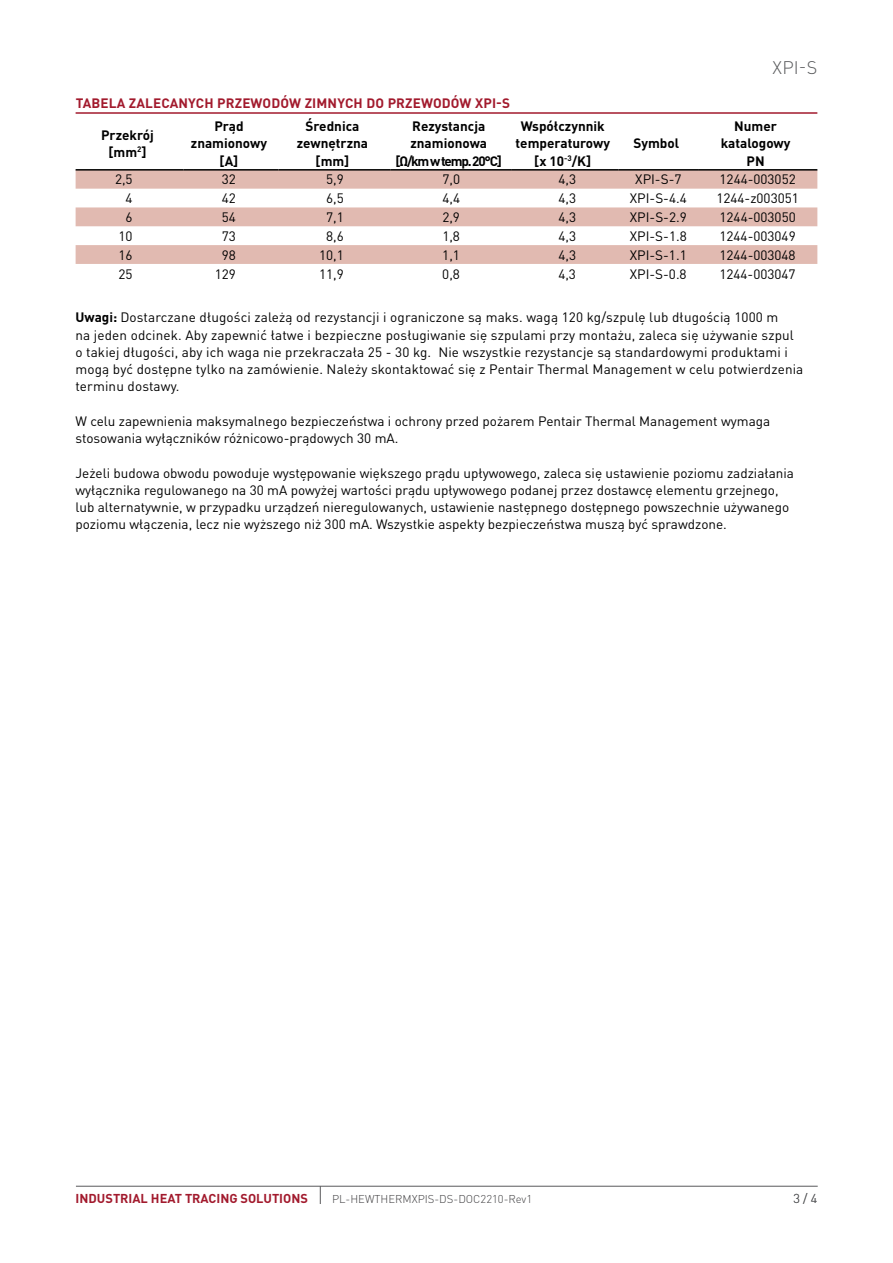
<style>
.page{position:relative;width:893px;height:1263px;background:#fff}
.page>*{position:absolute;margin:0;border:0;box-sizing:border-box;transform-origin:0 0}
.t1{font:300 18px "DIN Pro";color:#58595b}
.t2{font:13.5px/17.2px "DIN Pro";color:#000}
.t3{font:700 13.5px/17.2px "DIN Pro";color:#000;text-align:center}
.t4{font:700 13.5px "DIN Pro";letter-spacing:.01em;color:#a21a2d}
.t5{font:700 12.75px "DIN Pro";color:#a21a2d}
.t6{font:300 12.75px "DIN Pro";color:#58595b}
.t7{font:300 11.25px "DIN Pro";color:#414042}
.s1{font-weight:700}
</style>
<div class="page">
<hr style="left:76px;top:1186px;width:742px;height:1px;background:#58595b">
<svg style="left:320px;top:1186px;width:1px;height:18px"></svg>
<svg style="left:76px;top:171px;width:741px;height:93px;fill:#e1bab1"></svg>
<hr style="left:76px;top:169px;width:108px;height:2px;background:#000">
<hr style="left:184px;top:169px;width:95px;height:2px;background:#000">
<hr style="left:279px;top:169px;width:112px;height:2px;background:#000">
<hr style="left:391px;top:169px;width:120px;height:2px;background:#000">
<hr style="left:511px;top:169px;width:108px;height:2px;background:#000">
<hr style="left:619px;top:169px;width:79px;height:2px;background:#000">
<hr style="left:698px;top:169px;width:119px;height:2px;background:#000">
<hr style="left:76px;top:112px;width:741px;height:2px;background:#a21a2d">
<p class="t4" style="left:76px;top:94px;width:435px">Tabela zalecanych przewodów zimnych do przewodów XPI -S</p>
<p class="t3" style="left:101px;top:126px;width:55px">Przekrój [mm<sup>2</sup>]</p>
<p class="t3" style="left:191px;top:117px;width:78px">Prąd znamionowy [A]</p>
<p class="t3" style="left:297px;top:117px;width:73px">Średnica zewnętrzna [mm]</p>
<p class="t3" style="left:396px;top:117px;width:108px">Rezystancja znamionowa [Ω/km w temp. 20°C]</p>
<p class="t3" style="left:516px;top:117px;width:96px">Współczynnik temperaturowy [x 10<sup>-3</sup>/K]</p>
<p class="t3" style="left:633px;top:134px;width:47px">Symbol</p>
<h1 class="t1" style="left:773px;top:55px;width:46px">XPI-S</h1>
<p class="t3" style="left:734px;top:117px;width:44px">Numer</p>
<p class="t3" style="left:721px;top:134px;width:71px">katalogowy</p>
<p class="t3" style="left:746px;top:152px;width:9px">PN</p>
<p class="t2" style="left:115px;top:170px;width:19px">2,5</p>
<p class="t2" style="left:222px;top:170px;width:16px">32</p>
<p class="t2" style="left:326px;top:170px;width:19px">5,9</p>
<p class="t2" style="left:442px;top:170px;width:19px">7,0</p>
<p class="t2" style="left:558px;top:170px;width:19px">4,3</p>
<p class="t2" style="left:635px;top:170px;width:48px">XPI-S-7</p>
<p class="t2" style="left:720px;top:170px;width:78px">1244-003052</p>
<p class="t2" style="left:126px;top:189px;width:9px">4</p>
<p class="t2" style="left:222px;top:189px;width:16px">42</p>
<p class="t2" style="left:326px;top:189px;width:19px">6,5</p>
<p class="t2" style="left:442px;top:189px;width:19px">4,4</p>
<p class="t2" style="left:558px;top:189px;width:19px">4,3</p>
<p class="t2" style="left:630px;top:189px;width:58px">XPI-S-4.4</p>
<p class="t2" style="left:716px;top:189px;width:84px">1244-z003051</p>
<p class="t2" style="left:126px;top:208px;width:9px">6</p>
<p class="t2" style="left:222px;top:208px;width:16px">54</p>
<p class="t2" style="left:326px;top:208px;width:19px">7,1</p>
<p class="t2" style="left:442px;top:208px;width:19px">2,9</p>
<p class="t2" style="left:558px;top:208px;width:19px">4,3</p>
<p class="t2" style="left:630px;top:208px;width:58px">XPI-S-2.9</p>
<p class="t2" style="left:719px;top:208px;width:78px">1244-003050</p>
<p class="t2" style="left:118px;top:227px;width:16px">10</p>
<p class="t2" style="left:222px;top:227px;width:16px">73</p>
<p class="t2" style="left:326px;top:227px;width:19px">8,6</p>
<p class="t2" style="left:442px;top:227px;width:19px">1,8</p>
<p class="t2" style="left:558px;top:227px;width:19px">4,3</p>
<p class="t2" style="left:630px;top:227px;width:58px">XPI-S-1.8</p>
<p class="t2" style="left:719px;top:227px;width:78px">1244-003049</p>
<p class="t2" style="left:118px;top:246px;width:16px">16</p>
<p class="t2" style="left:222px;top:246px;width:16px">98</p>
<p class="t2" style="left:319px;top:246px;width:26px">10,1</p>
<p class="t2" style="left:442px;top:246px;width:19px">1,1</p>
<p class="t2" style="left:558px;top:246px;width:19px">4,3</p>
<p class="t2" style="left:630px;top:246px;width:58px">XPI-S-1.1</p>
<p class="t2" style="left:719px;top:246px;width:78px">1244-003048</p>
<p class="t2" style="left:118px;top:264px;width:16px">25</p>
<p class="t2" style="left:215px;top:264px;width:23px">129</p>
<p class="t2" style="left:319px;top:264px;width:26px">11,9</p>
<p class="t2" style="left:442px;top:264px;width:19px">0,8</p>
<p class="t2" style="left:558px;top:264px;width:19px">4,3</p>
<p class="t2" style="left:630px;top:264px;width:58px">XPI-S-0.8</p>
<p class="t2" style="left:719px;top:264px;width:78px">1244-003047</p>
<p class="t2" style="left:75px;top:308px;width:729px"><span class="s1">Uwagi:</span> Dostarczane długości zależą od rezystancji i ograniczone są maks. wagą 120 kg/szpulę lub długością 1000 m<br>na jeden odcinek. Aby zapewnić łatwe i bezpieczne posługiwanie się szpulami przy montażu, zaleca się używanie szpul o takiej długości, aby ich waga nie przekraczała 25 - 30 kg. Nie wszystkie rezystancje są standardowymi produktami i mogą być dostępne tylko na zamówienie. Należy skontaktować się z Pentair Thermal Management w celu potwierdzenia terminu dostawy.</p>
<p class="t2" style="left:75px;top:412px;width:696px">W celu zapewnienia maksymalnego bezpieczeństwa i ochrony przed pożarem Pentair Thermal Management wymaga stosowania wyłączników różnicowo-prądowych 30 mA.</p>
<p class="t2" style="left:75px;top:463px;width:720px">Jeżeli budowa obwodu powoduje występowanie większego prądu upływowego, zaleca się ustawienie poziomu zadziałania wyłącznika regulowanego na 30 mA powyżej wartości prądu upływowego podanej przez dostawcę elementu grzejnego, lub alternatywnie, w przypadku urządzeń nieregulowanych, ustawienie następnego dostępnego powszechnie używanego poziomu włączenia, lecz nie wyższego niż 300 mA. Wszystkie aspekty bezpieczeństwa muszą być sprawdzone.</p>
<p class="t5" style="left:76px;top:1190px;width:9px">INDUSTRIA</p>
<p class="t5" style="left:141px;top:1190px;width:27px">L HEAT</p>
<p class="t5" style="left:185px;top:1190px;width:40px">TRACING</p>
<p class="t5" style="left:241px;top:1190px;width:32px">SOLUTIONS</p>
<p class="t7" style="left:332px;top:1191px;width:202px">PL-HEWTHERMXPIS-DS-DOC2210-Rev1</p>
<p class="t6" style="left:793px;top:1190px;width:25px">3 / 4</p>
</div>
